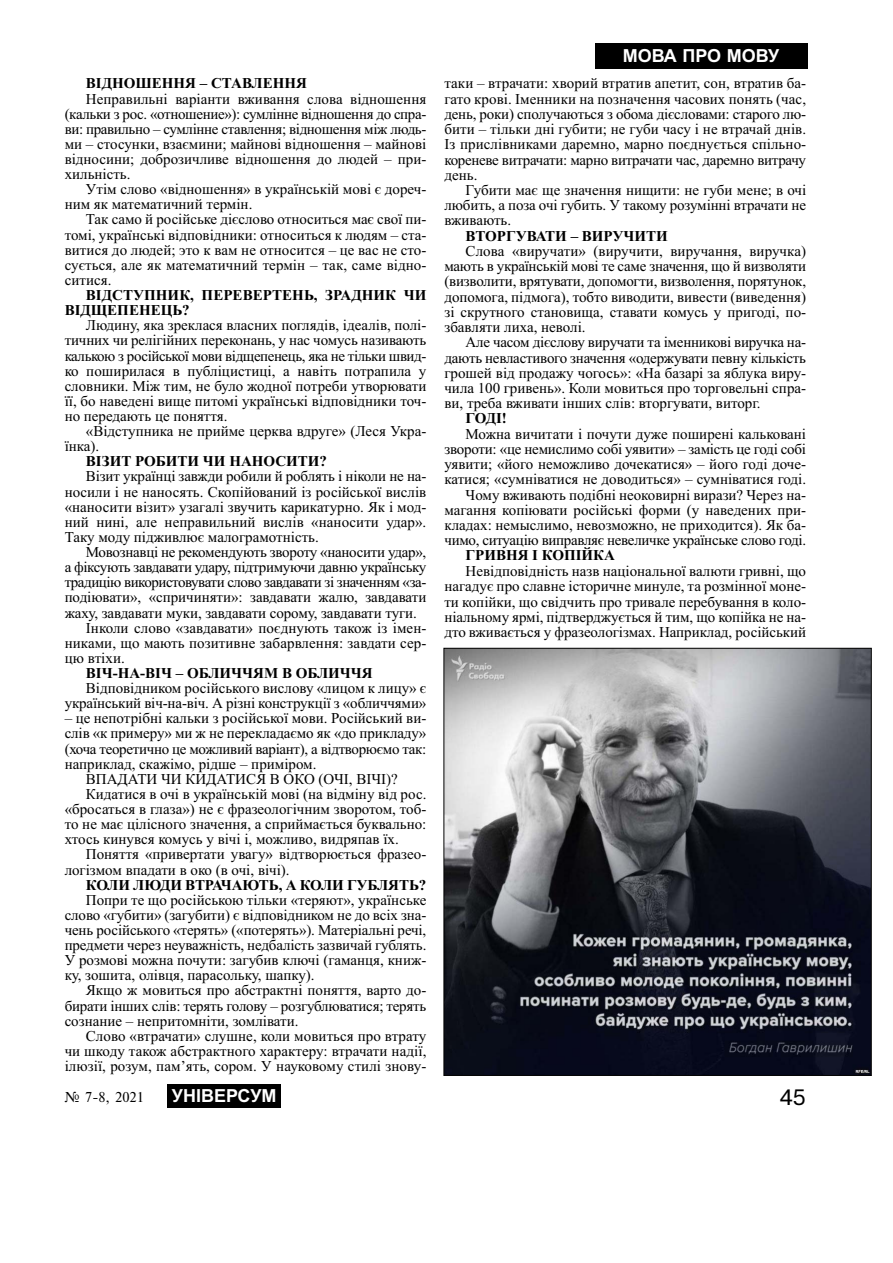
<style>
.page{position:relative;width:893px;height:1263px;background:#fff}
.page>*{position:absolute;margin:0;border:0;box-sizing:border-box;transform-origin:0 0}
.t1{font:21px "Ukr";color:#000}
.t2{font:700 18px "Arial";color:#fff}
.t3{font:15px/15.1px "Times New Roman";color:#000;text-align:justify}
.t4{font:700 15px/15.1px "Times New Roman";color:#000}
.t5{font:15px "Times New Roman";letter-spacing:-.02em;color:#000}
.t6{font:15px "Times New Roman";letter-spacing:-.03em;color:#000}
.t7{font:15px "Times New Roman";letter-spacing:-.025em;color:#000}
.t8{font:15px "Times";color:#000}
</style>
<div class="page">
<div style="left:167px;top:1084px;width:114px;height:24px;background:#000"></div>
<div style="left:594px;top:43px;width:213px;height:26px;background:#000"></div>
<img style="left:445px;top:650px;width:424px;height:424px">
<p class="t4" style="left:86px;top:78px;width:222px">ВІДНОШЕННЯ – СТАВЛЕННЯ</p>
<p class="t3" style="left:65px;top:92px;width:363px;text-indent:21px">Неправильні варіанти вживання слова відношення (кальки з рос. «отношение»): сумлінне відношення до спра&shy;ви: правильно – сумлінне ставлення; відношення між людь&shy;ми – стосунки, взаємини; майнові відношення – майнові відносини; доброзичливе відношення до людей – при&shy;хильність.</p>
<p class="t3" style="left:65px;top:183px;width:363px;text-indent:21px">Утім слово «відношення» в українській мові є дореч&shy;ним як математичний термін.</p>
<p class="t3" style="left:65px;top:213px;width:363px;text-indent:21px">Так само й російське дієслово относиться має свої пи&shy;томі, українські відповідники: относиться к людям – ста&shy;витися до людей; это к вам не относится – це вас не сто&shy;сується, але як математичний термін – так, саме відно&shy;ситися.</p>
<p class="t4" style="left:65px;top:289px;width:363px;text-indent:21px">ВІДСТУПНИК, ПЕРЕВЕРТЕНЬ, ЗРАДНИК ЧИ<br>ВІДЩЕПЕНЕЦЬ?</p>
<p class="t3" style="left:65px;top:319px;width:363px;text-indent:21px">Людину, яка зреклася власних поглядів, ідеалів, полі&shy;тичних чи релігійних переконань, у нас чомусь називають калькою з російської мови відщепенець, яка не тільки швид&shy;ко поширилася в публіцистиці, а навіть потрапила у словники. Між тим, не було жодної потреби утворювати її, бо наведені вище питомі українські відповідники точ&shy;но передають це поняття.</p>
<p class="t3" style="left:65px;top:425px;width:363px;text-indent:21px">«Відступника не прийме церква вдруге» (Леся Укра&shy;їнка).</p>
<p class="t4" style="left:86px;top:455px;width:243px">ВІЗИТ РОБИТИ ЧИ НАНОСИТИ?</p>
<p class="t3" style="left:65px;top:470px;width:363px;text-indent:21px">Візит українці завжди робили й роблять і ніколи не на&shy;носили і не наносять. Скопійований із російської вислів «наносити візит» узагалі звучить карикатурно. Як і мод&shy;ний нині, але неправильний вислів «наносити удар».<br>Таку моду підживлює малограмотність.</p>
<p class="t5" style="left:86px;top:547px;width:342px">Мовознавці не рекомендують звороту «наносити удар»,</p>
<p class="t7" style="left:65px;top:562px;width:363px">а фіксують завдавати удару, підтримуючи давню українську</p>
<p class="t6" style="left:65px;top:577px;width:363px">традицію використовувати слово завдавати зі значенням «за-</p>
<p class="t3" style="left:65px;top:591px;width:363px">подіювати», «спричиняти»: завдавати жалю, завдавати</p>
<p class="t3" style="left:65px;top:606px;width:354px">жаху, завдавати муки, завдавати сорому, завдавати туги.</p>
<p class="t3" style="left:86px;top:621px;width:342px">Інколи слово «завдавати» поєднують також із імен-</p>
<p class="t3" style="left:65px;top:637px;width:363px">никами, що мають позитивне забарвлення: завдати сер-</p>
<p class="t3" style="left:65px;top:652px;width:62px">цю втіхи.</p>
<p class="t4" style="left:86px;top:667px;width:288px">ВІЧ-НА-ВІЧ – ОБЛИЧЧЯМ В ОБЛИЧЧЯ</p>
<p class="t3" style="left:65px;top:682px;width:363px;text-align:right">Відповідником російського вислову «лицом к лицу» є український віч-на-віч. А різні конструкції з «обличчями»</p>
<p class="t3" style="left:65px;top:712px;width:363px">– це непотрібні кальки з російської мови. Російський ви-</p>
<p class="t3" style="left:65px;top:727px;width:363px">слів «к примеру» ми ж не перекладаємо як «до прикладу»</p>
<p class="t5" style="left:65px;top:743px;width:363px">(хоча теоретично це можливий варіант), а відтворюємо так:</p>
<p class="t3" style="left:65px;top:758px;width:253px">наприклад, скажімо, рідше – приміром.</p>
<p class="t3" style="left:86px;top:773px;width:313px">ВПАДАТИ ЧИ КИДАТИСЯ В ОКО (ОЧІ, ВІЧІ)?</p>
<p class="t3" style="left:86px;top:788px;width:342px">Кидатися в очі в українській мові (на відміну від рос.</p>
<p class="t3" style="left:65px;top:803px;width:363px">«бросаться в глаза») не є фразеологічним зворотом, тоб-</p>
<p class="t3" style="left:65px;top:818px;width:363px">то не має цілісного значення, а сприймається буквально:</p>
<p class="t3" style="left:65px;top:833px;width:335px">хтось кинувся комусь у вічі і, можливо, видряпав їх.</p>
<p class="t3" style="left:86px;top:848px;width:342px">Поняття «привертати увагу» відтворюється фразео-</p>
<p class="t3" style="left:65px;top:863px;width:226px">логізмом впадати в око (в очі, вічі).</p>
<p class="t4" style="left:86px;top:879px;width:342px">КОЛИ ЛЮДИ ВТРАЧАЮТЬ, А КОЛИ ГУБЛЯТЬ?</p>
<p class="t3" style="left:65px;top:894px;width:363px;text-indent:21px">Попри те що російською тільки «теряют», українське слово «губити» (загубити) є відповідником не до всіх зна&shy;чень російського «терять» («потерять»). Матеріальні речі, предмети через неуважність, недбалість зазвичай гублять.<br>У розмові можна почути: загубив ключі (гаманця, книж&shy;ку, зошита, олівця, парасольку, шапку).</p>
<p class="t3" style="left:65px;top:984px;width:363px;text-indent:21px">Якщо ж мовиться про абстрактні поняття, варто до&shy;бирати інших слів: терять голову – розгублюватися; терять сознание – непритомніти, зомлівати.</p>
<p class="t3" style="left:65px;top:1030px;width:363px;text-indent:21px">Слово «втрачати» слушне, коли мовиться про втрату чи шкоду також абстрактного характеру: втрачати надії, ілюзії, розум, пам’ять, сором. У науковому стилі знову-</p>
<p class="t2" style="left:622px;top:46px;width:158px">МОВА ПРО МОВУ</p>
<p class="t3" style="left:444px;top:77px;width:363px">таки – втрачати: хворий втратив апетит, сон, втратив ба&shy;гато крові. Іменники на позначення часових понять (час, день, роки) сполучаються з обома дієсловами: старого лю&shy;бити – тільки дні губити; не губи часу і не втрачай днів.<br>Із прислівниками даремно, марно поєднується спільно&shy;кореневе витрачати: марно витрачати час, даремно витрачу день.</p>
<p class="t3" style="left:444px;top:184px;width:363px;text-indent:21px">Губити має ще значення нищити: не губи мене; в очі любить, а поза очі губить. У такому розумінні втрачати не вживають.</p>
<p class="t4" style="left:465px;top:230px;width:204px">ВТОРГУВАТИ – ВИРУЧИТИ</p>
<p class="t3" style="left:444px;top:245px;width:363px;text-indent:21px">Слова «виручати» (виручити, виручання, виручка) мають в українській мові те саме значення, що й визволяти (визволити, врятувати, допомогти, визволення, порятунок, допомога, підмога), тобто виводити, вивести (виведення) зі скрутного становища, ставати комусь у пригоді, по&shy;збавляти лиха, неволі.</p>
<p class="t3" style="left:444px;top:336px;width:363px;text-indent:21px">Але часом дієслову виручати та іменникові виручка на&shy;дають невластивого значення «одержувати певну кількість грошей від продажу чогось»: «На базарі за яблука виру&shy;чила 100 гривень». Коли мовиться про торговельні спра&shy;ви, треба вживати інших слів: вторгувати, виторг.</p>
<p class="t4" style="left:465px;top:412px;width:43px">ГОДІ!</p>
<p class="t3" style="left:444px;top:427px;width:363px;text-align:right">Можна вичитати і почути дуже поширені кальковані звороти: «це немислимо собі уявити» – замість це годі собі уявити; «його неможливо дочекатися» – його годі доче&shy;катися; «сумніватися не доводиться» – сумніватися годі.<br>Чому вживають подібні неоковирні вирази? Через на&shy;магання копіювати російські форми (у наведених при&shy;кладах: немыслимо, невозможно, не приходится). Як ба&shy;чимо, ситуацію виправляє невеличке українське слово годі.</p>
<p class="t4" style="left:465px;top:550px;width:151px">ГРИВНЯ І КОПІЙКА</p>
<p class="t3" style="left:444px;top:564px;width:363px;text-indent:21px">Невідповідність назв національної валюти гривні, що нагадує про славне історичне минуле, та розмінної моне&shy;ти копійки, що свідчить про тривале перебування в коло&shy;ніальному ярмі, підтверджується й тим, що копійка не на&shy;дто вживається у фразеологізмах. Наприклад, російський</p>
<p class="t8" style="left:64px;top:1088px;width:81px">‹ 7-8, 2021</p>
<p class="t2" style="left:172px;top:1086px;width:106px">УНІВЕРСУМ</p>
<h1 class="t1" style="left:779px;top:1086px;width:27px">45</h1>
</div>
